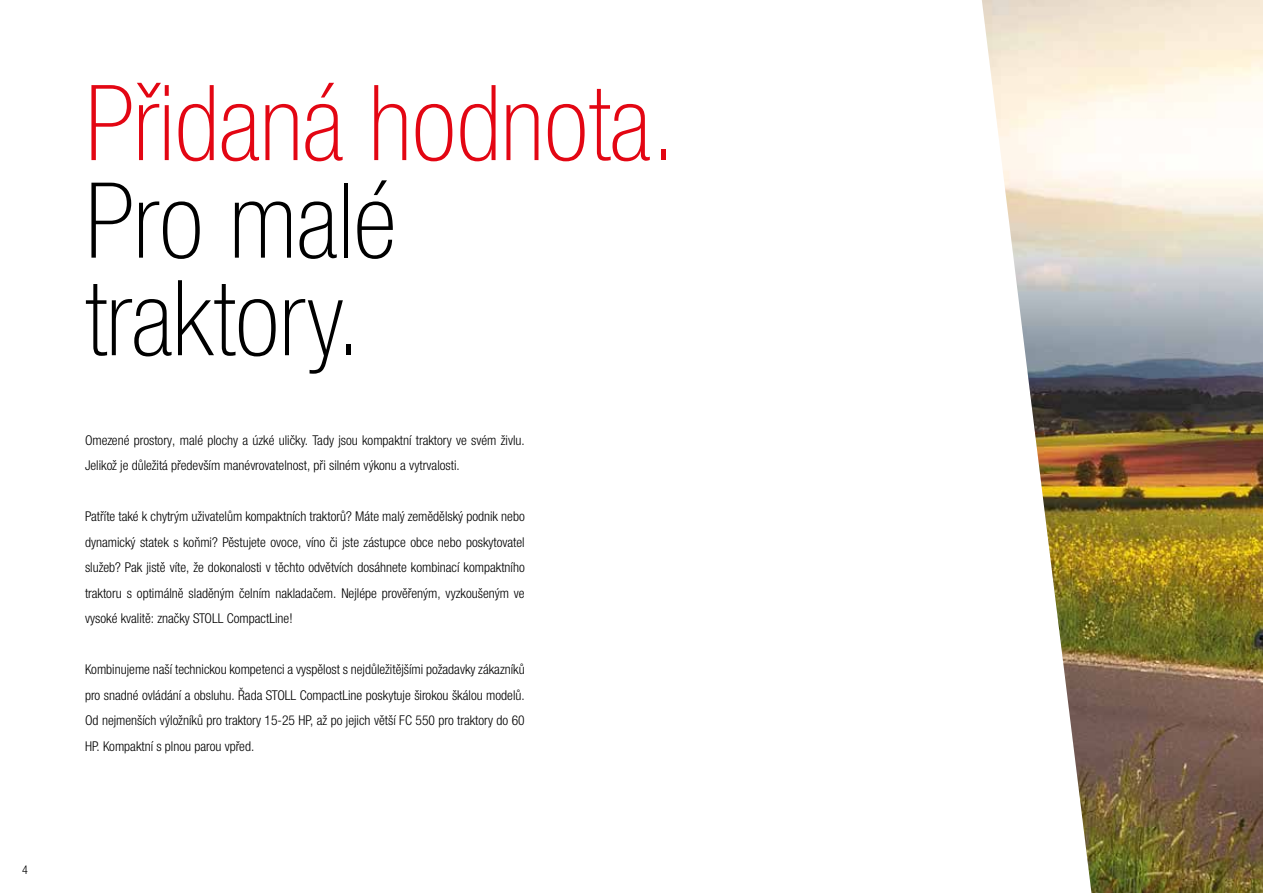
<style>
.page{position:relative;width:1263px;height:893px;background:#fff}
.page>*{position:absolute;margin:0;border:0;box-sizing:border-box;transform-origin:0 0}
.t1{font:100 condensed 105px/97.5px "Helvetica Neue LT Com";color:#000}
.t2{font:100 condensed 105px "Helvetica Neue LT Com";color:#e30613}
.t3{font:300 condensed 13.5px/25.5px "Helvetica Neue LTW1 G";color:#000;text-align:justify}
.t4{font:300 condensed 12px "Helvetica Neue LTW1 G";color:#000}
</style>
<div class="page">
<img style="left:982px;top:0;width:281px;height:893px">
<p class="t4" style="left:22px;top:863px;width:7px">4</p>
<h1 class="t2" style="left:85px;top:63px;width:592px">Přidaná hodnota.</h1>
<h1 class="t1" style="left:85px;top:172px;width:313px">Pro malé traktory.</h1>
<p class="t3" style="left:85px;top:427px;width:441px">Omezené prostory, malé plochy a úzké uličky. Tady jsou kompaktní traktory ve svém živlu.<br>Jelikož je důležitá především manévrovatelnost, při silném výkonu a vytrvalosti.</p>
<p class="t3" style="left:85px;top:504px;width:441px">Patříte také k chytrým uživatelům kompaktních traktorů? Máte malý zemědělský podnik nebo dynamický statek s koňmi? Pěstujete ovoce, víno či jste zástupce obce nebo poskytovatel služeb? Pak jistě víte, že dokonalosti v těchto odvětvích dosáhnete kombinací kompaktního traktoru s optimálně sladěným čelním nakladačem. Nejlépe prověřeným, vyzkoušeným ve vysoké kvalitě: značky STOLL CompactLine!</p>
<p class="t3" style="left:85px;top:657px;width:441px">Kombinujeme naší technickou kompetenci a vyspělost s nejdůležitějšími požadavky zákazníků pro snadné ovládání a obsluhu. Řada STOLL CompactLine poskytuje širokou škálou modelů.<br>Od nejmenších výložníků pro traktory 15-25 HP, až po jejich větší FC 550 pro traktory do 60<br>HP. Kompaktní s plnou parou vpřed.</p>
</div>
